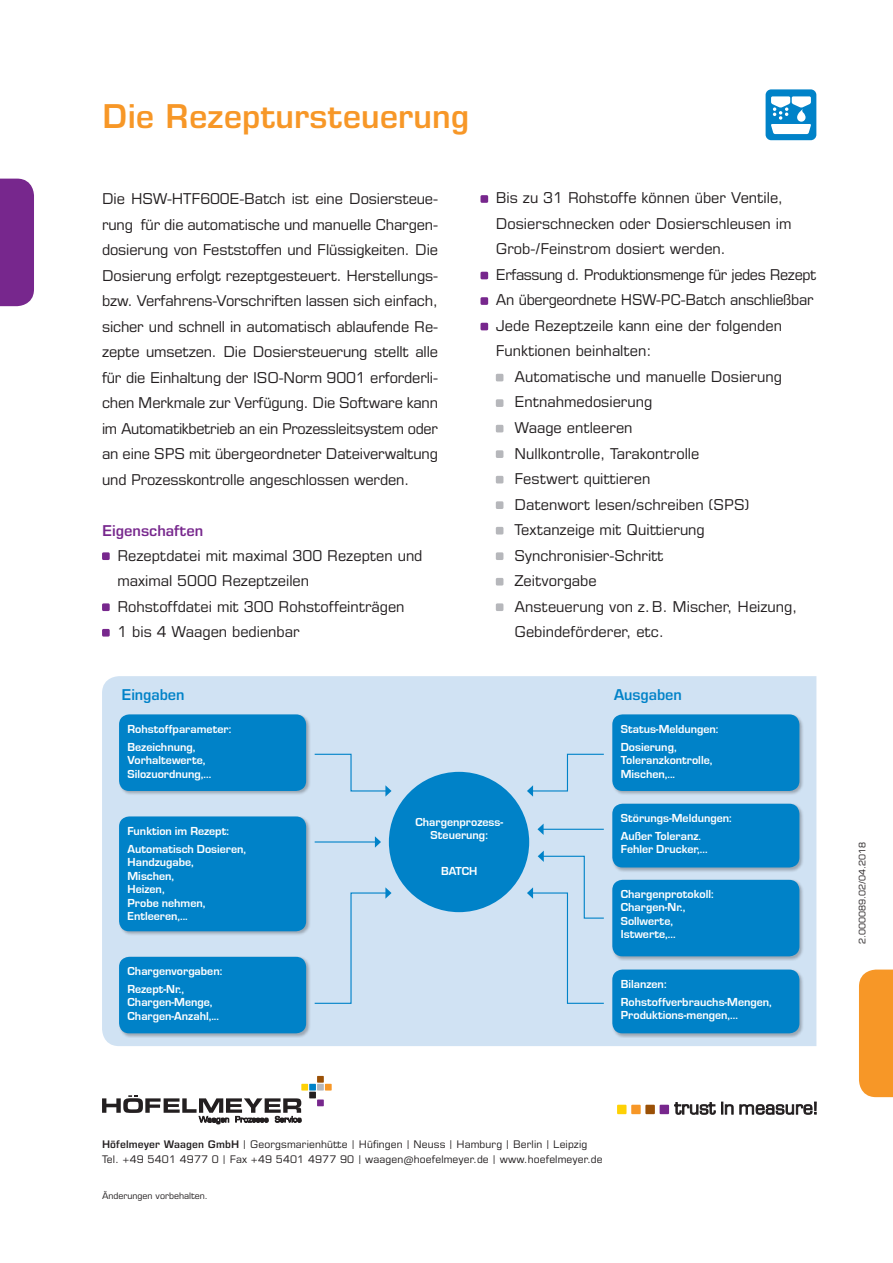
<style>
.page{position:relative;width:893px;height:1263px;background:#fff}
.page>*{position:absolute;margin:0;border:0;box-sizing:border-box;transform-origin:0 0}
.t1{font:600 33px "Eurostile LT Pro";color:#f79727}
.t2{font:15px/25.5px "Eurostile LT Pro";color:#231f20;text-align:justify}
.t3{font:15px "Eurostile LT Pro";letter-spacing:-.025em;color:#231f20}
.t4{font:15px "Eurostile LT Pro";letter-spacing:-.02em;color:#231f20}
.t5{font:600 15px "Eurostile LT Pro";letter-spacing:-.005em;color:#0082c8}
.t6{font:600 15px "Eurostile LT Pro";color:#77278d}
.t7{font:700 12px/13.5px "Eurostile T";color:#fff}
.t8{font:10.5px/15px "Eurostile LT Pro";letter-spacing:.01em;color:#231f20}
.t9{font:9px "Eurostile LT Pro";color:#231f20}
.s1{font-weight:600}
</style>
<div class="page">
<div style="left:0;top:179px;width:34px;height:127px;background:#77278d"></div>
<div style="left:859px;top:969px;width:34px;height:128px;background:#f79727"></div>
<div style="left:102px;top:552px;width:8px;height:8px;background:#77278d;border-radius:2px"></div>
<div style="left:102px;top:603px;width:8px;height:8px;background:#77278d;border-radius:2px"></div>
<div style="left:102px;top:629px;width:8px;height:7px;background:#77278d;border-radius:2px"></div>
<div style="left:309px;top:1092px;width:7px;height:6px;background:#231f20"></div>
<div style="left:309px;top:1084px;width:7px;height:6px;background:#0082c8"></div>
<div style="left:317px;top:1084px;width:7px;height:6px;background:#b6b7bb"></div>
<div style="left:317px;top:1099px;width:7px;height:7px;background:#77278d"></div>
<div style="left:317px;top:1076px;width:7px;height:7px;background:#9a5006"></div>
<div style="left:301px;top:1084px;width:7px;height:6px;background:#fed105"></div>
<div style="left:325px;top:1084px;width:7px;height:6px;background:#f79727"></div>
<svg style="left:102px;top:1095px;width:199px;height:29px"></svg>
<svg style="left:674px;top:1102px;width:41px;height:12px"></svg>
<svg style="left:721px;top:1102px;width:12px;height:12px"></svg>
<svg style="left:740px;top:1102px;width:76px;height:12px"></svg>
<div style="left:660px;top:1105px;width:9px;height:9px;background:#77278d"></div>
<div style="left:645px;top:1105px;width:10px;height:9px;background:#9a5006"></div>
<div style="left:631px;top:1105px;width:10px;height:9px;background:#f79727"></div>
<div style="left:617px;top:1105px;width:9px;height:9px;background:#fed105"></div>
<div style="left:102px;top:676px;width:714px;height:370px;background:#d0e2f3"></div>
<div style="left:389px;top:772px;width:140px;height:140px;background:#0082c8;border-radius:50%"></div>
<div style="left:118px;top:714px;width:193px;height:81px;background:#231f20;opacity:.3"></div>
<div style="left:119px;top:714px;width:187px;height:77px;background:#0082c8;border-radius:10px"></div>
<svg style="left:314px;top:753px;width:78px;height:44px;background:#c6ddf1"></svg>
<div style="left:118px;top:816px;width:193px;height:120px;background:#231f20;opacity:.3"></div>
<div style="left:119px;top:816px;width:187px;height:115px;background:#0082c8;border-radius:10px"></div>
<div style="left:118px;top:956px;width:193px;height:82px;background:#231f20;opacity:.3"></div>
<div style="left:119px;top:957px;width:187px;height:76px;background:#0082c8;border-radius:10px"></div>
<hr style="left:315px;top:841px;width:61px;height:1px;background:#0082c8">
<svg style="left:375px;top:836px;width:6px;height:12px"></svg>
<div style="left:612px;top:714px;width:192px;height:81px;background:#231f20;opacity:.3"></div>
<div style="left:612px;top:714px;width:187px;height:77px;background:#0082c8;border-radius:10px"></div>
<div style="left:612px;top:803px;width:192px;height:69px;background:#231f20;opacity:.3"></div>
<div style="left:612px;top:804px;width:187px;height:63px;background:#0082c8;border-radius:10px"></div>
<div style="left:612px;top:879px;width:192px;height:82px;background:#231f20;opacity:.3"></div>
<div style="left:612px;top:880px;width:187px;height:76px;background:#0082c8;border-radius:10px"></div>
<div style="left:612px;top:969px;width:192px;height:69px;background:#231f20;opacity:.3"></div>
<div style="left:612px;top:969px;width:187px;height:64px;background:#0082c8;border-radius:10px"></div>
<div style="left:314px;top:887px;width:78px;height:117px;background:#d0e2f3"></div>
<svg style="left:527px;top:753px;width:78px;height:44px;background:#c6ddf1"></svg>
<hr style="left:543px;top:829px;width:61px;height:1px;background:#0082c8">
<svg style="left:537px;top:823px;width:7px;height:12px"></svg>
<svg style="left:527px;top:850px;width:78px;height:154px;background:#c8def1"></svg>
<div style="left:766px;top:89px;width:50px;height:51px;background:#0082c8;border-radius:6px"></div>
<svg style="left:771px;top:96px;width:40px;height:38px"></svg>
<div style="left:480px;top:195px;width:8px;height:8px;background:#77278d;border-radius:2px"></div>
<div style="left:480px;top:272px;width:8px;height:7px;background:#77278d;border-radius:2px"></div>
<div style="left:480px;top:297px;width:8px;height:8px;background:#77278d;border-radius:2px"></div>
<div style="left:480px;top:323px;width:8px;height:7px;background:#77278d;border-radius:2px"></div>
<div style="left:496px;top:374px;width:7px;height:7px;background:#b6b7bb;border-radius:2px"></div>
<div style="left:496px;top:399px;width:7px;height:8px;background:#b6b7bb;border-radius:2px"></div>
<div style="left:496px;top:425px;width:7px;height:7px;background:#b6b7bb;border-radius:2px"></div>
<div style="left:496px;top:450px;width:7px;height:8px;background:#b6b7bb;border-radius:2px"></div>
<div style="left:496px;top:476px;width:7px;height:7px;background:#b6b7bb;border-radius:2px"></div>
<div style="left:496px;top:501px;width:7px;height:8px;background:#b6b7bb;border-radius:2px"></div>
<div style="left:496px;top:527px;width:7px;height:7px;background:#b6b7bb;border-radius:2px"></div>
<div style="left:496px;top:552px;width:7px;height:8px;background:#b6b7bb;border-radius:2px"></div>
<div style="left:496px;top:578px;width:7px;height:7px;background:#b6b7bb;border-radius:2px"></div>
<div style="left:496px;top:603px;width:7px;height:8px;background:#b6b7bb;border-radius:2px"></div>
<h1 class="t1" style="left:102px;top:96px;width:369px">Die Rezeptursteuerung</h1>
<p class="t2" style="left:102px;top:186px;width:337px">Die HSW-HTF600E-Batch ist eine Dosiersteue&shy;rung für die automatische und manuelle Chargen&shy;dosierung von Feststoffen und Flüssigkeiten. Die Dosierung erfolgt rezeptgesteuert. Herstellungs&shy;bzw. Verfahrens-Vorschriften lassen sich einfach, sicher und schnell in automatisch ablaufende Re&shy;zepte umsetzen. Die Dosiersteuerung stellt alle für die Einhaltung der ISO-Norm 9001 erforderli&shy;chen Merkmale zur Verfügung. Die Software kann im Automatikbetrieb an ein Prozessleitsystem oder an eine SPS mit übergeordneter Dateiverwaltung und Prozesskontrolle angeschlossen werden.</p>
<p class="t6" style="left:102px;top:521px;width:103px">Eigenschaften</p>
<p class="t2" style="left:117px;top:542px;width:307px;text-align:left">Rezeptdatei mit maximal 300 Rezepten und maximal 5000 Rezeptzeilen<br>Rohstoffdatei mit 300 Rohstoffeinträgen<br>1 bis 4 Waagen bedienbar</p>
<p class="t2" style="left:496px;top:185px;width:289px">Bis zu 31 Rohstoffe können über Ventile,</p>
<p class="t2" style="left:496px;top:211px;width:297px">Dosierschnecken oder Dosierschleusen im</p>
<p class="t2" style="left:496px;top:236px;width:232px">Grob-/Feinstrom dosiert werden.</p>
<p class="t3" style="left:496px;top:265px;width:322px">Erfassung d. Produktionsmenge für jedes Rezept</p>
<p class="t4" style="left:496px;top:291px;width:319px">An übergeordnete HSW-PC-Batch anschließbar</p>
<p class="t2" style="left:496px;top:313px;width:288px">Jede Rezeptzeile kann eine der folgenden</p>
<p class="t2" style="left:496px;top:338px;width:157px">Funktionen beinhalten:</p>
<p class="t2" style="left:514px;top:364px;width:269px">Automatische und manuelle Dosierung</p>
<p class="t2" style="left:514px;top:389px;width:139px">Entnahmedosierung</p>
<p class="t2" style="left:514px;top:415px;width:119px">Waage entleeren</p>
<p class="t2" style="left:514px;top:440px;width:186px">Nullkontrolle, Tarakontrolle</p>
<p class="t2" style="left:514px;top:466px;width:137px">Festwert quittieren</p>
<p class="t2" style="left:514px;top:491px;width:236px">Datenwort lesen/schreiben (SPS)</p>
<p class="t2" style="left:514px;top:517px;width:192px">Textanzeige mit Quittierung</p>
<p class="t2" style="left:514px;top:542px;width:150px">Synchronisier-Schritt</p>
<p class="t2" style="left:514px;top:568px;width:84px">Zeitvorgabe</p>
<p class="t2" style="left:514px;top:593px;width:284px">Ansteuerung von z.B. Mischer, Heizung,</p>
<p class="t2" style="left:514px;top:619px;width:151px">Gebindeförderer, etc.</p>
<p class="t5" style="left:122px;top:685px;width:65px">Eingaben</p>
<p class="t5" style="left:614px;top:685px;width:70px">Ausgaben</p>
<p class="t7" style="left:128px;top:720px;width:105px;line-height:18px">Rohstoffparameter:<br>Bezeichnung,</p>
<p class="t7" style="left:128px;top:753px;width:85px">Vorhaltewerte,<br>Silozuordnung,...</p>
<p class="t7" style="left:621px;top:720px;width:99px;line-height:18px">Status-Meldungen:<br>Dosierung,</p>
<p class="t7" style="left:621px;top:753px;width:93px">Toleranzkontrolle,<br>Mischen,...</p>
<p class="t7" style="left:621px;top:809px;width:112px;line-height:18px">Störungs-Meldungen:<br>Außer Toleranz.</p>
<p class="t7" style="left:621px;top:843px;width:88px">Fehler Drucker,...</p>
<p class="t7" style="left:621px;top:887px;width:94px">Chargenprotokoll:<br>Chargen-Nr.,<br>Sollwerte,<br>Istwerte,...</p>
<p class="t7" style="left:621px;top:975px;width:153px;line-height:18px">Bilanzen:<br>Rohstoffverbrauchs-Mengen,</p>
<p class="t7" style="left:621px;top:1009px;width:119px">Produktions-mengen,...</p>
<p class="t7" style="left:415px;top:815px;width:89px;text-align:center">Chargenprozess-<br>Steuerung:</p>
<p class="t7" style="left:441px;top:865px;width:38px">BATCH</p>
<p class="t7" style="left:128px;top:822px;width:120px;line-height:18px">Funktion im Rezept:<br>Automatisch Dosieren,</p>
<p class="t7" style="left:128px;top:855px;width:80px">Handzugabe,<br>Mischen,<br>Heizen,<br>Probe nehmen,<br>Entleeren,...</p>
<p class="t7" style="left:128px;top:962px;width:96px;line-height:18px">Chargenvorgaben:<br>Rezept-Nr.,</p>
<p class="t7" style="left:128px;top:996px;width:93px">Chargen-Menge,<br>Chargen-Anzahl,...</p>
<p class="t9" style="left:857px;top:944px;width:104px;rotate:-90deg">2.000089.02/04.2018</p>
<p class="t8" style="left:102px;top:1137px;width:502px"><span class="s1">Höfelmeyer Waagen GmbH</span> | Georgsmarienhütte | Hüfingen | Neuss | Hamburg | Berlin | Leipzig<br>Tel. +49 5401 4977 0 | Fax +49 5401 4977 90 | waagen@hoefelmeyer.de | www.hoefelmeyer.de</p>
<p class="t9" style="left:102px;top:1190px;width:107px">Änderungen vorbehalten.</p>
</div>
